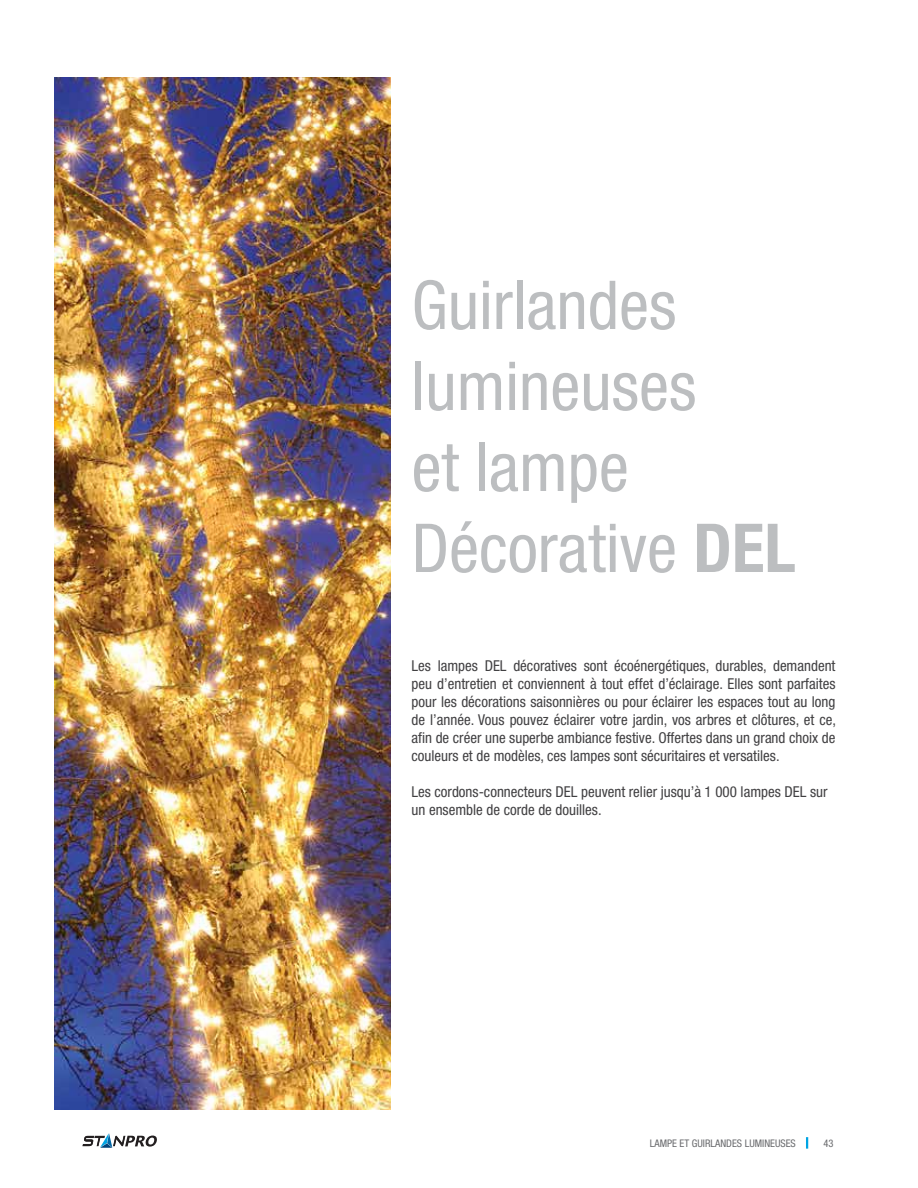
<style>
.page{position:relative;width:918px;height:1188px;background:#fff}
.page>*{position:absolute;margin:0;border:0;box-sizing:border-box;transform-origin:0 0}
.t1{font:condensed 67.5px/81px "Helvetica Neue";color:#bcbec0}
.t2{font:condensed 15px/18px "Helvetica Neue";color:#414042;text-align:justify}
.t3{font:condensed 10.5px "Helvetica Neue";color:#696a6d}
.s1{font-weight:700}
</style>
<div class="page">
<svg style="left:806px;top:1137px;width:2px;height:12px"></svg>
<svg style="left:82px;top:1133px;width:75px;height:15px"></svg>
<img style="left:54px;top:78px;width:337px;height:1031px">
<h1 class="t1" style="left:412px;top:264px;width:386px">Guirlandes lumineuses<br>et lampe<br>Décorative <span class="s1">DEL</span></h1>
<p class="t2" style="left:412px;top:657px;width:426px">Les lampes DEL décoratives sont écoénergétiques, durables, demandent peu d’entretien et conviennent à tout effet d’éclairage. Elles sont parfaites pour les décorations saisonnières ou pour éclairer les espaces tout au long de l’année. Vous pouvez éclairer votre jardin, vos arbres et clôtures, et ce, afin de créer une superbe ambiance festive. Offertes dans un grand choix de couleurs et de modèles, ces lampes sont sécuritaires et versatiles.</p>
<p class="t2" style="left:412px;top:783px;width:418px">Les cordons-connecteurs DEL peuvent relier jusqu’à 1 000 lampes DEL sur un ensemble de corde de douilles.</p>
<p class="t3" style="left:650px;top:1137px;width:148px">LAMPE ET GUIRLANDES LUMINEUSES</p>
<p class="t3" style="left:823px;top:1137px;width:12px">43</p>
</div>
